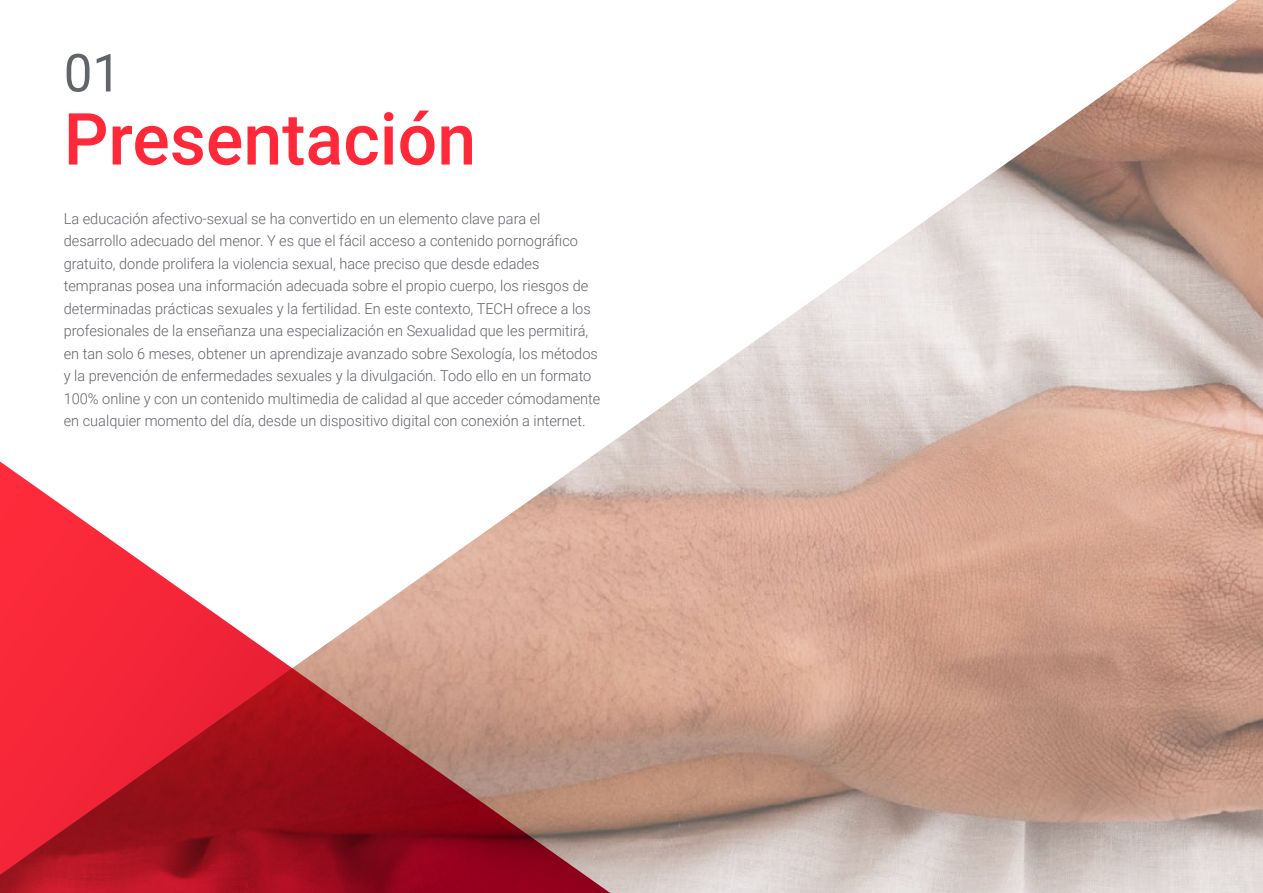
<style>
.page{position:relative;width:1263px;height:893px;background:#fff}
.page>*{position:absolute;margin:0;border:0;box-sizing:border-box;transform-origin:0 0}
.t1{font:500 72px "Roboto";color:#ff293a}
.t2{font:52.5px "Roboto";color:#61646a}
.t3{font:300 15px/22.5px "Roboto";color:#61646a}
</style>
<div class="page">
<img style="left:607px;top:0;width:656px;height:893px">
<svg style="left:0;top:446px;width:640px;height:447px"></svg>
<h2 class="t2" style="left:64px;top:36px;width:59px">01</h2>
<h1 class="t1" style="left:64px;top:89px;width:414px">Presentación</h1>
<p class="t3" style="left:64px;top:207px;width:538px">La educación afectivo-sexual se ha convertido en un elemento clave para el desarrollo adecuado del menor. Y es que el fácil acceso a contenido pornográfico gratuito, donde prolifera la violencia sexual, hace preciso que desde edades tempranas posea una información adecuada sobre el propio cuerpo, los riesgos de determinadas prácticas sexuales y la fertilidad. En este contexto, TECH ofrece a los profesionales de la enseñanza una especialización en Sexualidad que les permitirá, en tan solo 6 meses, obtener un aprendizaje avanzado sobre Sexología, los métodos y la prevención de enfermedades sexuales y la divulgación. Todo ello en un formato 100% online y con un contenido multimedia de calidad al que acceder cómodamente en cualquier momento del día, desde un dispositivo digital con conexión a internet.</p>
</div>
